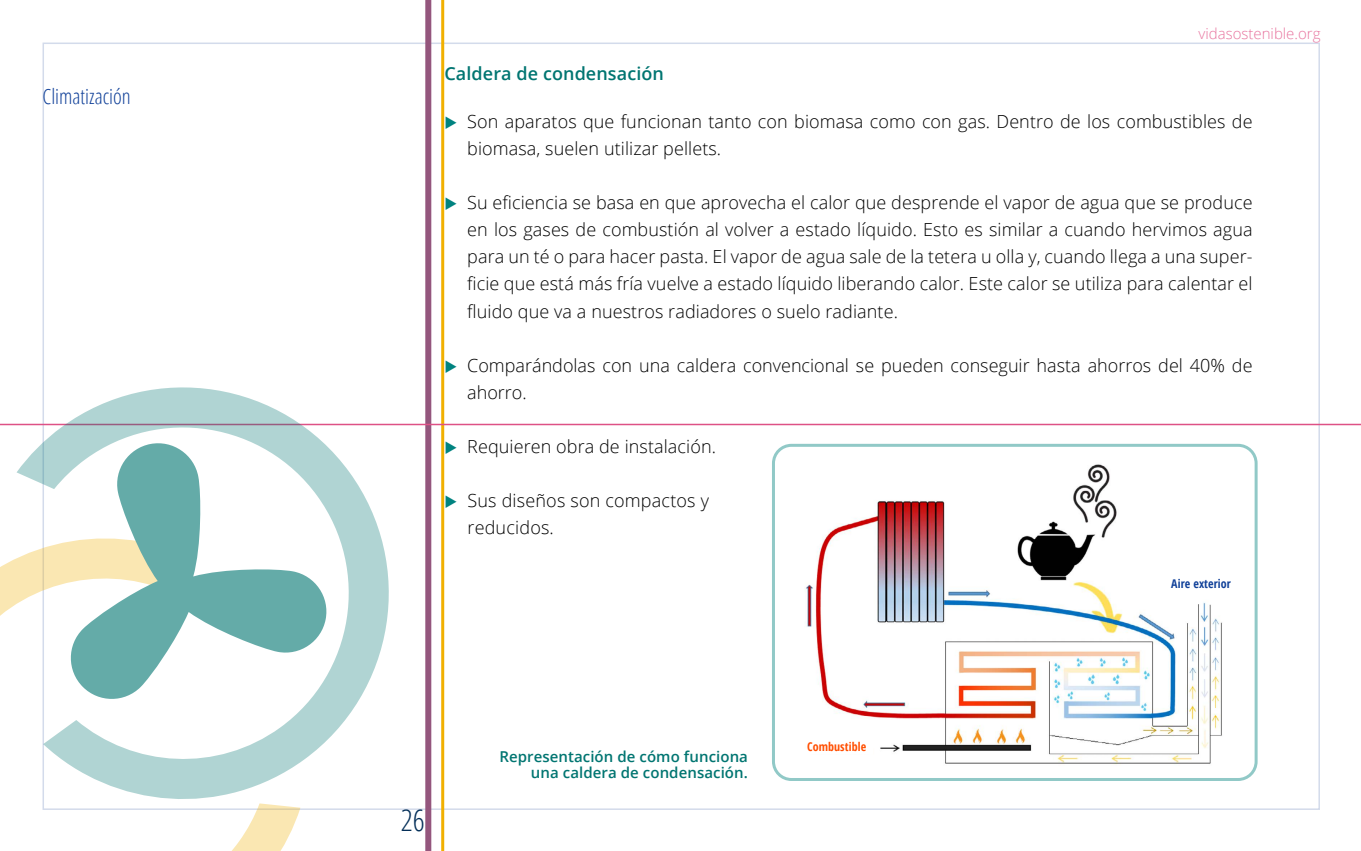
<style>
.page{position:relative;width:1361px;height:851px;background:#fff}
.page>*{position:absolute;margin:0;border:0;box-sizing:border-box;transform-origin:0 0}
.t1{font:300 condensed 30px "Open Sans";color:#042f58}
.t2{font:300 condensed 21px "Open Sans";color:#114199}
.t3{font:300 18px/27px "Open Sans";letter-spacing:.005em;color:#000}
.t4{font:600 18px "Open Sans";letter-spacing:.005em;color:#007571}
.t5{font:600 15px/16.5px "Open Sans";letter-spacing:.005em;color:#007571;text-align:right}
.t6{font:300 15px "Open Sans";color:#e8759f}
.t7{font:700 condensed 12px "Open Sans";letter-spacing:.005em;color:#114199}
.t8{font:700 condensed 12px "Open Sans";letter-spacing:.005em;color:#ff4e00}
.s1{color:#008380}
</style>
<div class="page">
<div style="left:425px;top:0;width:6px;height:850px;background:#94567d"></div>
<hr style="left:441px;top:0;width:3px;height:850px;background:#f1b000">
<hr style="left:0;top:423px;width:1361px;height:2px;background:#de5186">
<img style="left:806px;top:464px;width:416px;height:301px">
<div style="left:772px;top:444px;width:485px;height:336px;border:3px solid #91c9c7;border-radius:18px"></div>
<div style="left:807px;top:742px;width:66px;height:11px;background:#fff"></div>
<div style="left:1171px;top:568px;width:63px;height:30px;background:#fff"></div>
<svg style="left:17px;top:360px;width:399px;height:450px"></svg>
<svg style="left:0;top:517px;width:300px;height:333px"></svg>
<svg style="left:67px;top:439px;width:263px;height:263px"></svg>
<p class="t2" style="left:43px;top:82px;width:90px">Climatización</p>
<p class="t6" style="left:1198px;top:24px;width:124px">vidasostenible.org</p>
<p class="t4" style="left:444px;top:61px;width:221px">Caldera de condensación</p>
<p class="t3" style="left:467px;top:108px;width:787px;text-indent:-23px"><span class="s1">◆</span> Son aparatos que funcionan tanto con biomasa como con gas. Dentro de los combustibles de biomasa, suelen utilizar pellets.</p>
<p class="t3" style="left:467px;top:189px;width:787px;text-align:justify;text-indent:-23px"><span class="s1">◆</span> Su eficiencia se basa en que aprovecha el calor que desprende el vapor de agua que se produce en los gases de combustión al volver a estado líquido. Esto es similar a cuando hervimos agua para un té o para hacer pasta. El vapor de agua sale de la tetera u olla y, cuando llega a una super&shy;ficie que está más fría vuelve a estado líquido liberando calor. Este calor se utiliza para calentar el fluido que va a nuestros radiadores o suelo radiante.</p>
<p class="t3" style="left:467px;top:351px;width:787px;text-indent:-23px"><span class="s1">◆</span> Comparándolas con una caldera convencional se pueden conseguir hasta ahorros del 40% de ahorro.</p>
<p class="t3" style="left:444px;top:432px;width:273px"><span class="s1">◆</span> Requieren obra de instalación.</p>
<p class="t3" style="left:467px;top:486px;width:243px;text-indent:-23px"><span class="s1">◆</span> Sus diseños son compactos y reducidos.</p>
<p class="t7" style="left:1171px;top:575px;width:61px">Aire exterior</p>
<h1 class="t1" style="left:401px;top:800px;width:25px">26</h1>
<p class="t5" style="left:499px;top:747px;width:250px">Representación de cómo funciona una caldera de condensación.</p>
<p class="t8" style="left:807px;top:738px;width:61px">Combustible</p>
</div>
